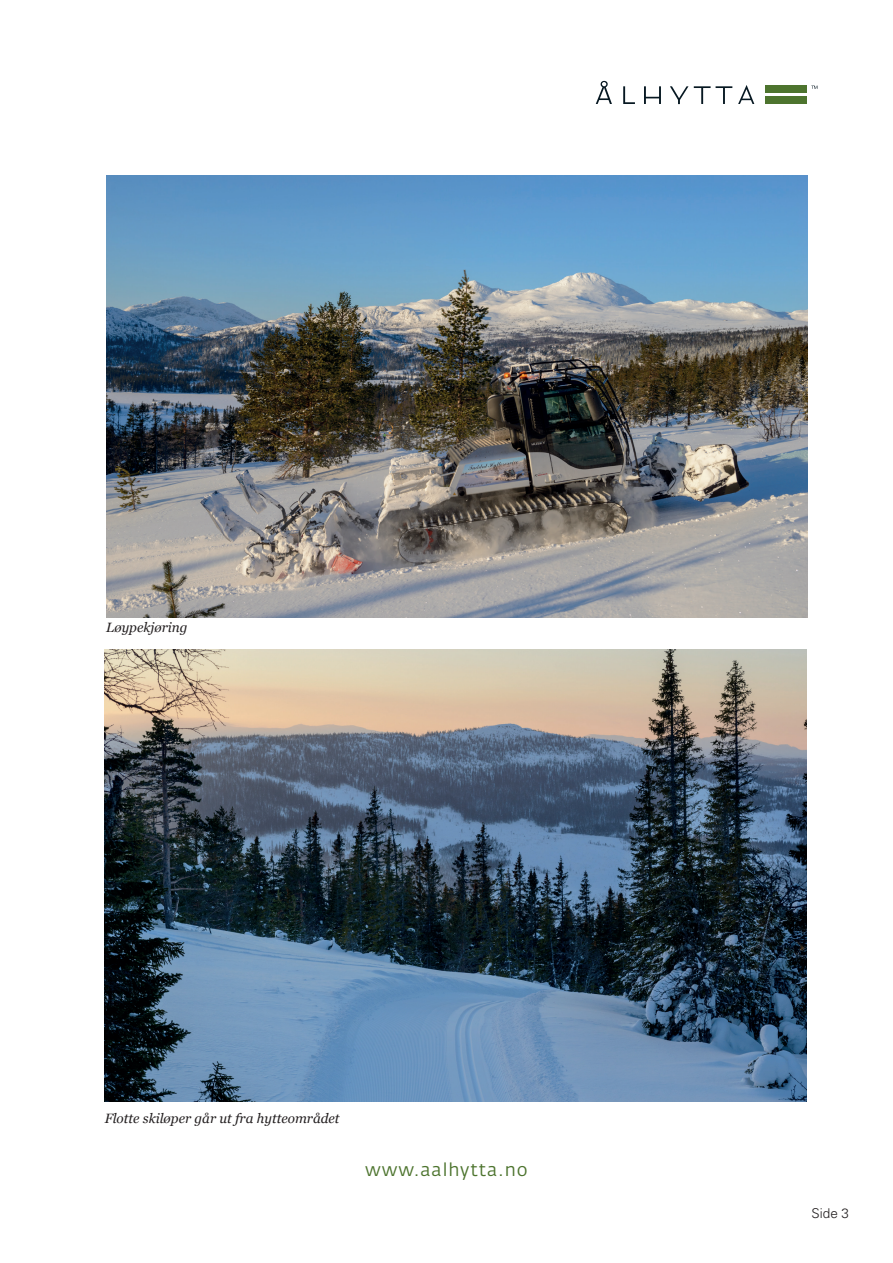
<style>
.page{position:relative;width:893px;height:1263px;background:#fff}
.page>*{position:absolute;margin:0;border:0;box-sizing:border-box;transform-origin:0 0}
.t1{font:18px "Fedra Sans Std";letter-spacing:.05em;color:#4d742e}
.t2{font:italic 13.5px "Georgia";color:#231f20}
.t3{font:300 13.5px "Univers LT Std";color:#231f20}
</style>
<div class="page">
<svg style="left:812px;top:86px;width:5px;height:3px"></svg>
<svg style="left:738px;top:85px;width:16px;height:19px"></svg>
<svg style="left:623px;top:86px;width:12px;height:18px"></svg>
<svg style="left:596px;top:81px;width:16px;height:23px"></svg>
<svg style="left:644px;top:86px;width:17px;height:18px"></svg>
<svg style="left:670px;top:86px;width:18px;height:18px"></svg>
<svg style="left:694px;top:86px;width:38px;height:18px"></svg>
<div style="left:765px;top:96px;width:41px;height:7px;background:#4d742e"></div>
<div style="left:765px;top:86px;width:41px;height:7px;background:#4d742e"></div>
<img style="left:106px;top:176px;width:702px;height:441px">
<img style="left:105px;top:649px;width:701px;height:452px">
<p class="t2" style="left:106px;top:617px;width:83px">Løypekjøring</p>
<p class="t2" style="left:105px;top:1109px;width:236px">Flotte skiløper går ut fra hytteområdet</p>
<h1 class="t1" style="left:365px;top:1158px;width:164px">www.aalhytta.no</h1>
<p class="t3" style="left:812px;top:1205px;width:39px">Side 3</p>
</div>
